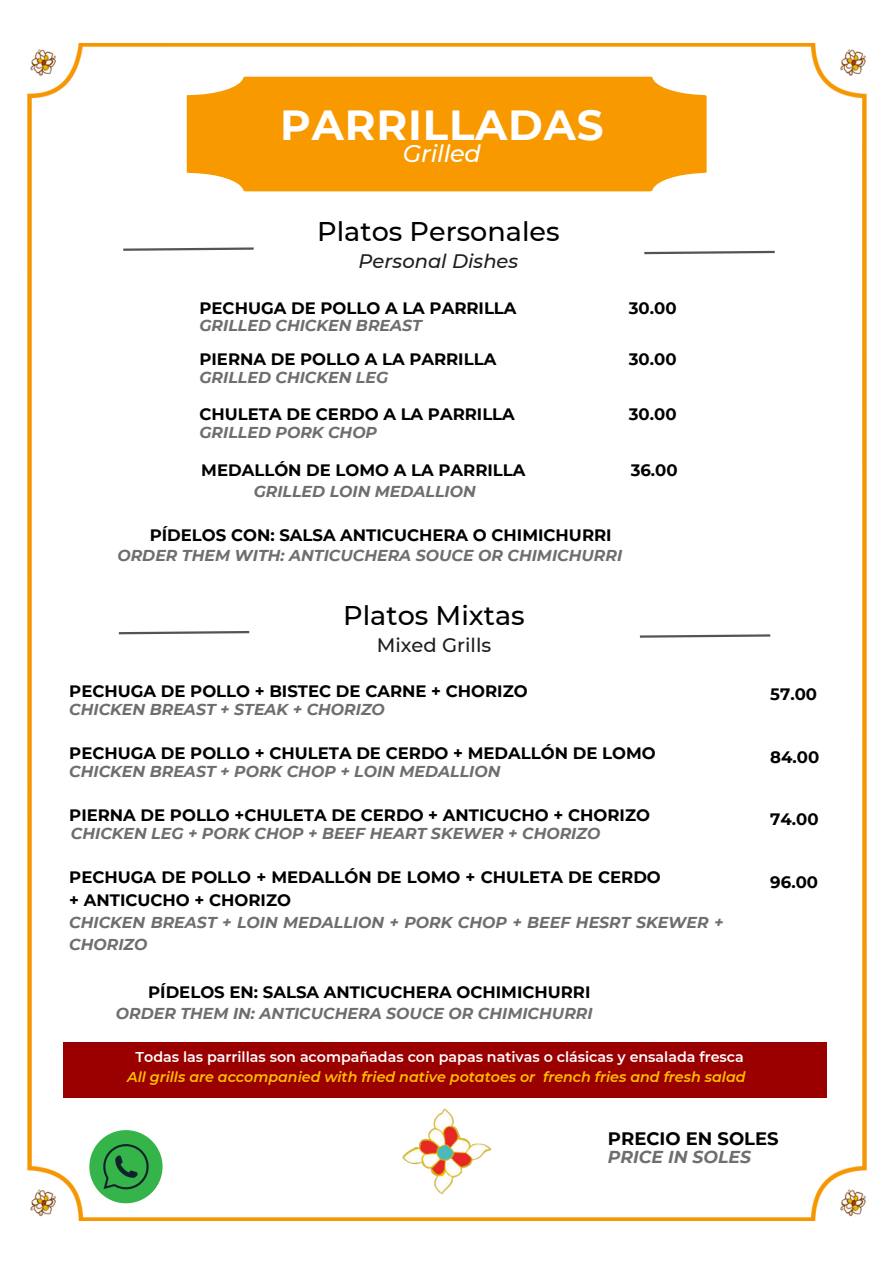
<style>
.page{position:relative;width:894px;height:1264px;background:#fff}
.page>*{position:absolute;margin:0;border:0;box-sizing:border-box;transform-origin:0 0}
.t1{font:700 42px "Montserrat";letter-spacing:.02em;color:#fff}
.t2{font:500 27px "Montserrat";color:#000}
.t3{font:italic 500 24px "Montserrat";letter-spacing:-.01em;color:#fff}
.t4{font:italic 500 19.5px "Montserrat";color:#1e1d1d}
.t5{font:500 19.5px "Montserrat";color:#1e1d1d}
.t6{font:700 18px "Montserrat";color:#000}
.t7{font:italic 700 17.25px "Montserrat";color:#6e6e70}
.t8{font:700 16.5px/22.5px "Montserrat";color:#000}
.t9{font:italic 700 15.75px/21.3px "Montserrat";color:#6e6e70}
.t10{font:italic 600 14.25px "Montserrat";color:#ffc000}
.t11{font:600 14.25px "Montserrat";color:#fff}
</style>
<div class="page">
<img style="left:28px;top:43px;width:838px;height:1177px">
<div style="left:185px;top:77px;width:524px;height:114px;background:#f89900"></div>
<svg style="left:121px;top:246px;width:135px;height:6px"></svg>
<svg style="left:642px;top:250px;width:134px;height:5px"></svg>
<svg style="left:116px;top:630px;width:135px;height:5px"></svg>
<svg style="left:637px;top:633px;width:135px;height:6px"></svg>
<div style="left:63px;top:1041px;width:763px;height:56px;background:#9a0000"></div>
<svg style="left:89px;top:1130px;width:73px;height:73px"></svg>
<p class="t1" style="left:280px;top:99px;width:325px">PARRILLADAS</p>
<h1 class="t3" style="left:403px;top:139px;width:80px">Grilled</h1>
<h3 class="t2" style="left:317px;top:215px;width:244px">Platos Personales</h3>
<h2 class="t4" style="left:358px;top:249px;width:161px">Personal Dishes</h2>
<h6 class="t8" style="left:199px;top:297px;width:318px">PECHUGA DE POLLO A LA PARRILLA</h6>
<h6 class="t9" style="left:199px;top:315px;width:224px">GRILLED CHICKEN BREAST</h6>
<h6 class="t8" style="left:199px;top:348px;width:298px">PIERNA DE POLLO A LA PARRILLA</h6>
<h6 class="t9" style="left:199px;top:367px;width:190px">GRILLED CHICKEN LEG</h6>
<h6 class="t8" style="left:199px;top:402px;width:317px">CHULETA DE CERDO A LA PARRILLA</h6>
<h6 class="t9" style="left:199px;top:422px;width:179px">GRILLED PORK CHOP</h6>
<h6 class="t8" style="left:628px;top:297px;width:49px">30.00</h6>
<h6 class="t8" style="left:628px;top:348px;width:49px">30.00</h6>
<h6 class="t8" style="left:628px;top:402px;width:49px">30.00</h6>
<h6 class="t8" style="left:201px;top:459px;width:325px">MEDALLÓN DE LOMO A LA PARRILLA</h6>
<h6 class="t8" style="left:630px;top:459px;width:48px">36.00</h6>
<h6 class="t9" style="left:253px;top:480px;width:223px">GRILLED LOIN MEDALLION</h6>
<h6 class="t8" style="left:150px;top:523px;width:463px">PÍDELOS CON: SALSA ANTICUCHERA O CHIMICHURRI</h6>
<h2 class="t9" style="left:117px;top:545px;width:506px">ORDER THEM WITH: ANTICUCHERA SOUCE OR CHIMICHURRI</h2>
<h5 class="t2" style="left:343px;top:598px;width:183px">Platos Mixtas</h5>
<h6 class="t5" style="left:376px;top:632px;width:116px">Mixed Grills</h6>
<h5 class="t8" style="left:69px;top:680px;width:460px">PECHUGA DE POLLO + BISTEC DE CARNE + CHORIZO</h5>
<h6 class="t9" style="left:69px;top:698px;width:317px">CHICKEN BREAST + STEAK + CHORIZO</h6>
<h6 class="t8" style="left:69px;top:741px;width:587px">PECHUGA DE POLLO + CHULETA DE CERDO + MEDALLÓN DE LOMO</h6>
<h6 class="t9" style="left:69px;top:760px;width:432px">CHICKEN BREAST + PORK CHOP + LOIN MEDALLION</h6>
<h6 class="t8" style="left:69px;top:804px;width:582px">PIERNA DE POLLO +CHULETA DE CERDO + ANTICUCHO + CHORIZO</h6>
<h6 class="t9" style="left:71px;top:823px;width:531px">CHICKEN LEG + PORK CHOP + BEEF HEART SKEWER + CHORIZO</h6>
<h6 class="t8" style="left:69px;top:866px;width:593px">PECHUGA DE POLLO + MEDALLÓN DE LOMO + CHULETA DE CERDO + ANTICUCHO + CHORIZO</h6>
<h6 class="t9" style="left:69px;top:912px;width:655px">CHICKEN BREAST + LOIN MEDALLION + PORK CHOP + BEEF HESRT SKEWER +<br>CHORIZO</h6>
<h6 class="t8" style="left:148px;top:981px;width:443px">PÍDELOS EN: SALSA ANTICUCHERA OCHIMICHURRI</h6>
<h6 class="t9" style="left:116px;top:1002px;width:478px">ORDER THEM IN: ANTICUCHERA SOUCE OR CHIMICHURRI</h6>
<h6 class="t11" style="left:135px;top:1048px;width:609px">Todas las parrillas son acompañadas con papas nativas o clásicas y ensalada fresca</h6>
<p class="t10" style="left:127px;top:1068px;width:620px">All grills are accompanied with fried native potatoes or french fries and fresh salad</p>
<h6 class="t8" style="left:770px;top:682px;width:48px">57.00</h6>
<h6 class="t8" style="left:770px;top:746px;width:50px">84.00</h6>
<h6 class="t8" style="left:770px;top:808px;width:50px">74.00</h6>
<h6 class="t8" style="left:770px;top:870px;width:49px">96.00</h6>
<p class="t6" style="left:607px;top:1127px;width:172px">PRECIO EN SOLES</p>
<p class="t7" style="left:607px;top:1146px;width:145px">PRICE IN SOLES</p>
</div>
